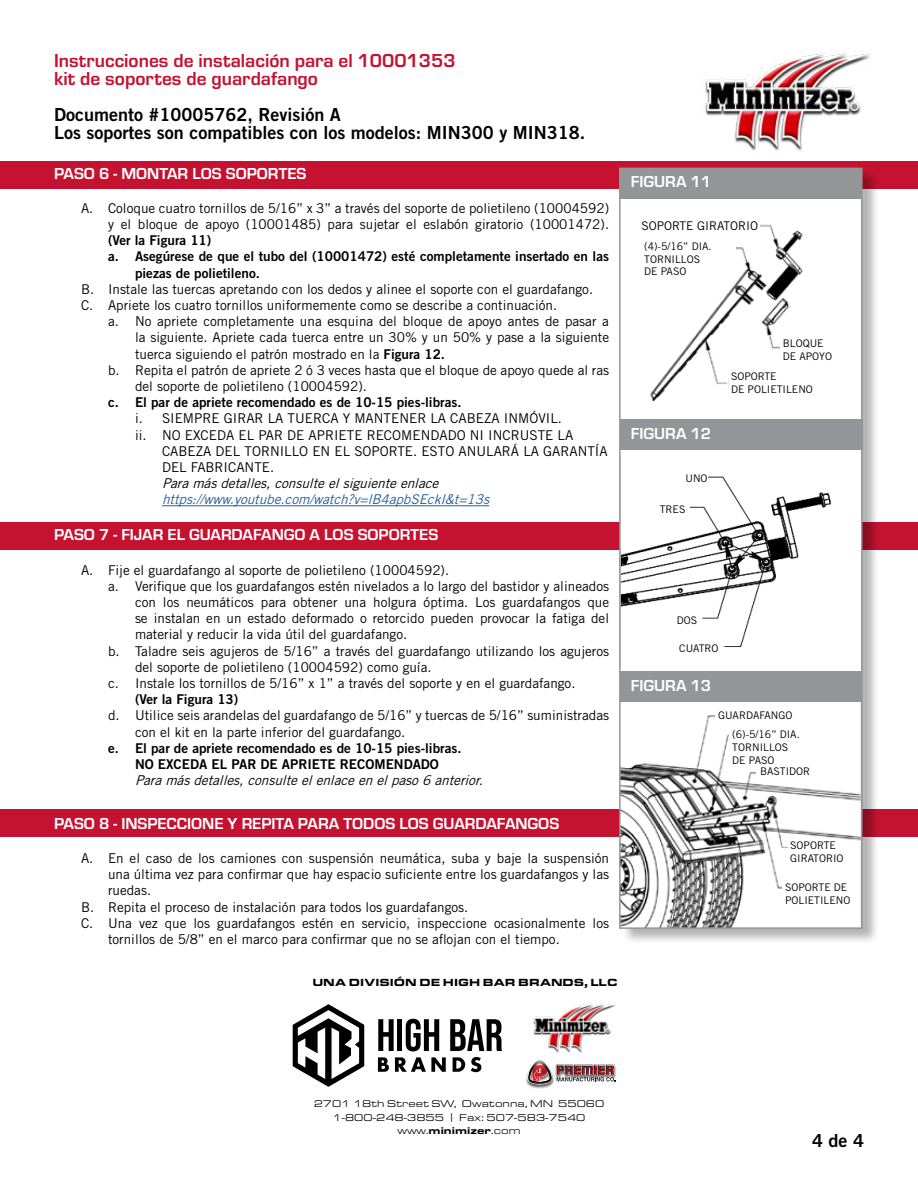
<style>
.page{position:relative;width:918px;height:1188px;background:#fff}
.page>*{position:absolute;margin:0;border:0;box-sizing:border-box;transform-origin:0 0}
.t1{font:700 19.5px/18px "Eurostile";color:#c41230}
.t2{font:18px/18px "Trade Gothic LT Std Bd 2";color:#000}
.t3{font:700 16.5px "Eurostile";color:#fff}
.t4{font:13.5px/16.2px "Trade Gothic LT Std";color:#000}
.t5{font:13.5px/16.2px "Trade Gothic LT Std Bd 2";color:#000;text-align:center}
.t6{font:italic 13.5px "Trade Gothic LT Std";color:#000}
.t7{font:italic 13.5px "Trade Gothic LT Std";color:#215e9e}
.t8{font:12px "Trade Gothic LT Std";color:#000}
.t9{font:900 10.65px "Eurostile Ext";color:#000}
.t10{font:10.5px/12.6px "Trade Gothic LT Std";color:#000}
.t11{font:10.2px/13.5px "Eurostile Ext";color:#000;text-align:center}
.s1{font-family:"Trade Gothic LT Std Bd 2"}
.s2{font-weight:900}
</style>
<div class="page">
<div style="left:0;top:162px;width:918px;height:27px;background:#c41230"></div>
<div style="left:0;top:522px;width:918px;height:28px;background:#c41230"></div>
<div style="left:0;top:809px;width:918px;height:27px;background:#c41230"></div>
<img style="left:526px;top:1075px;width:26px;height:14px">
<img style="left:615px;top:1065px;width:2px;height:13px">
<svg style="left:527px;top:1060px;width:88px;height:25px"></svg>
<img style="left:533px;top:1003px;width:83px;height:50px">
<svg style="left:378px;top:1019px;width:16px;height:32px"></svg>
<div style="left:397px;top:1019px;width:5px;height:32px;background:#000"></div>
<svg style="left:406px;top:1019px;width:33px;height:32px"></svg>
<svg style="left:450px;top:1019px;width:52px;height:32px"></svg>
<svg style="left:378px;top:1057px;width:11px;height:15px"></svg>
<svg style="left:395px;top:1057px;width:51px;height:15px"></svg>
<svg style="left:453px;top:1057px;width:12px;height:15px"></svg>
<svg style="left:471px;top:1057px;width:10px;height:15px"></svg>
<svg style="left:293px;top:1004px;width:71px;height:83px"></svg>
<hr style="left:162px;top:505px;width:327px;height:1px;background:#215e9e">
<img style="left:703px;top:53px;width:168px;height:98px">
<div style="left:621px;top:170px;width:259px;height:775px;background:#000;opacity:.3"></div>
<div style="left:620px;top:168px;width:242px;height:759px;background:#fff"></div>
<img style="left:622px;top:476px;width:210px;height:171px">
<img style="left:622px;top:715px;width:238px;height:211px">
<div style="left:619px;top:168px;width:243px;height:30px;background:#939598"></div>
<div style="left:620px;top:420px;width:243px;height:30px;background:#939598"></div>
<div style="left:620px;top:672px;width:242px;height:30px;background:#939598"></div>
<div style="left:619px;top:168px;width:244px;height:761px;border:2px solid #939598"></div>
<img style="left:650px;top:224px;width:153px;height:178px">
<div style="left:646px;top:219px;width:114px;height:16px;background:#fff"></div>
<div style="left:638px;top:238px;width:98px;height:32px;background:#fff"></div>
<div style="left:781px;top:339px;width:67px;height:33px;background:#fff"></div>
<div style="left:729px;top:372px;width:99px;height:21px;background:#fff"></div>
<div style="left:662px;top:469px;width:44px;height:17px;background:#fff"></div>
<div style="left:634px;top:501px;width:55px;height:18px;background:#fff"></div>
<div style="left:645px;top:612px;width:55px;height:17px;background:#fff"></div>
<div style="left:666px;top:639px;width:55px;height:17px;background:#fff"></div>
<div style="left:715px;top:708px;width:63px;height:17px;background:#fff"></div>
<div style="left:729px;top:730px;width:98px;height:33px;background:#fff"></div>
<div style="left:757px;top:765px;width:55px;height:18px;background:#fff"></div>
<div style="left:788px;top:842px;width:65px;height:32px;background:#fff"></div>
<div style="left:783px;top:880px;width:65px;height:32px;background:#fff"></div>
<h1 class="t1" style="left:54px;top:50px;width:403px">Instrucciones de instalación para el 10001353 kit de soportes de guardafango</h1>
<h2 class="t2" style="left:54px;top:105px;width:533px">Documento #10005762, Revisión A<br>Los soportes son compatibles con los modelos: MIN300 y MIN318.</h2>
<p class="t3" style="left:54px;top:161px;width:254px">PASO 6 - MONTAR LOS SOPORTES</p>
<p class="t4" style="left:81px;top:200px;width:530px;text-align:right">A. Coloque cuatro tornillos de 5/16” x 3” a través del soporte de polietileno (10004592) y el bloque de apoyo (10001485) para sujetar el eslabón giratorio (10001472).</p>
<p class="t5" style="left:108px;top:232px;width:105px">(Ver la Figura 11)</p>
<p class="t5" style="left:108px;top:248px;width:503px">a. Asegúrese de que el tubo del (10001472) esté completamente insertado en las</p>
<p class="t5" style="left:135px;top:264px;width:126px">piezas de polietileno.</p>
<p class="t4" style="left:81px;top:281px;width:514px">B. Instale las tuercas apretando con los dedos y alinee el soporte con el guardafango.<br>C. Apriete los cuatro tornillos uniformemente como se describe a continuación.</p>
<p class="t4" style="left:108px;top:313px;width:503px">a. No apriete completamente una esquina del bloque de apoyo antes de pasar a</p>
<p class="t4" style="left:135px;top:329px;width:476px">la siguiente. Apriete cada tuerca entre un 30% y un 50% y pase a la siguiente</p>
<p class="t4" style="left:135px;top:346px;width:312px">tuerca siguiendo el patrón mostrado en la <span class="s1">Figura 12.</span></p>
<p class="t4" style="left:108px;top:362px;width:503px">b. Repita el patrón de apriete 2 ó 3 veces hasta que el bloque de apoyo quede al ras</p>
<p class="t4" style="left:135px;top:378px;width:234px">del soporte de polietileno (10004592).</p>
<p class="t5" style="left:108px;top:394px;width:355px">c. El par de apriete recomendado es de 10-15 pies-libras.</p>
<p class="t4" style="left:135px;top:410px;width:429px">i. SIEMPRE GIRAR LA TUERCA Y MANTENER LA CABEZA INMÓVIL.</p>
<p class="t4" style="left:135px;top:427px;width:440px">ii. NO EXCEDA EL PAR DE APRIETE RECOMENDADO NI INCRUSTE LA</p>
<p class="t4" style="left:162px;top:443px;width:447px">CABEZA DEL TORNILLO EN EL SOPORTE. ESTO ANULARÁ LA GARANTÍA</p>
<p class="t4" style="left:162px;top:459px;width:114px">DEL FABRICANTE.</p>
<p class="t6" style="left:162px;top:475px;width:282px">Paramásdetalles,consulteelsiguienteenlace</p>
<p class="t7" style="left:162px;top:491px;width:333px">https://www.youtube.com/watch?v=lB4apbSEckI&amp;t=13s</p>
<p class="t3" style="left:54px;top:523px;width:386px">PASO 7 - FIJAR EL GUARDAFANGO A LOS SOPORTES</p>
<p class="t4" style="left:81px;top:562px;width:370px">A. Fije el guardafango al soporte de polietileno (10004592).</p>
<p class="t4" style="left:108px;top:578px;width:503px">a. Verifique que los guardafangos estén nivelados a lo largo del bastidor y alineados</p>
<p class="t4" style="left:135px;top:594px;width:476px">con los neumáticos para obtener una holgura óptima. Los guardafangos que</p>
<p class="t4" style="left:135px;top:610px;width:476px">se instalan en un estado deformado o retorcido pueden provocar la fatiga del</p>
<p class="t4" style="left:135px;top:626px;width:274px">material y reducir la vida útil del guardafango.</p>
<p class="t4" style="left:108px;top:643px;width:503px">b. Taladre seis agujeros de 5/16” a través del guardafango utilizando los agujeros</p>
<p class="t4" style="left:135px;top:659px;width:298px">del soporte de polietileno (10004592) como guía.</p>
<p class="t4" style="left:108px;top:675px;width:469px">c. Instale los tornillos de 5/16” x 1” a través del soporte y en el guardafango.</p>
<p class="t5" style="left:135px;top:691px;width:105px">(Ver la Figura 13)</p>
<p class="t4" style="left:135px;top:707px;width:476px;text-indent:-27px">d. Utilice seis arandelas del guardafango de 5/16” y tuercas de 5/16” suministradas con el kit en la parte inferior del guardafango.</p>
<p class="t5" style="left:108px;top:740px;width:355px">e. El par de apriete recomendado es de 10-15 pies-libras.<br>NO EXCEDA EL PAR DE APRIETE RECOMENDADO</p>
<p class="t6" style="left:135px;top:772px;width:354px">Paramásdetalles,consulteelenlaceenelpaso6 anterior.</p>
<p class="t3" style="left:54px;top:811px;width:507px">PASO 8 - INSPECCIONE Y REPITA PARA TODOS LOS GUARDAFANGOS</p>
<p class="t4" style="left:81px;top:850px;width:530px">A. En el caso de los camiones con suspensión neumática, suba y baje la suspensión</p>
<p class="t4" style="left:108px;top:866px;width:503px">una última vez para confirmar que hay espacio suficiente entre los guardafangos y las</p>
<p class="t4" style="left:108px;top:882px;width:45px">ruedas.</p>
<p class="t4" style="left:81px;top:898px;width:389px">B. Repita el proceso de instalación para todos los guardafangos.</p>
<p class="t4" style="left:81px;top:915px;width:530px">C. Una vez que los guardafangos estén en servicio, inspeccione ocasionalmente los</p>
<p class="t4" style="left:108px;top:931px;width:453px">tornillos de 5/8” en el marco para confirmar que no se aflojan con el tiempo.</p>
<p class="t9" style="left:312px;top:975px;width:307px">UNA DIVISIÓN DE HIGH BAR BRANDS, LLC</p>
<p class="t3" style="left:631px;top:170px;width:82px">FIGURA 11</p>
<p class="t8" style="left:641px;top:219px;width:118px">SOPORTE GIRATORIO</p>
<p class="t10" style="left:644px;top:240px;width:69px">(4)-5/16” DIA.<br>TORNILLOS<br>DE PASO</p>
<p class="t3" style="left:631px;top:421px;width:82px">FIGURA 12</p>
<p class="t10" style="left:685px;top:472px;width:24px">UNO</p>
<p class="t10" style="left:660px;top:503px;width:27px">TRES</p>
<p class="t10" style="left:783px;top:337px;width:51px">BLOQUE<br>DE APOYO</p>
<p class="t10" style="left:731px;top:370px;width:83px">SOPORTE<br>DE POLIETILENO</p>
<p class="t10" style="left:677px;top:613px;width:22px">DOS</p>
<p class="t10" style="left:679px;top:642px;width:41px">CUATRO</p>
<p class="t3" style="left:631px;top:674px;width:82px">FIGURA 13</p>
<p class="t10" style="left:732px;top:705px;width:69px;line-height:19.5px;text-indent:-14px">GUARDAFANGO (6)-5/16” DIA.</p>
<p class="t10" style="left:732px;top:741px;width:58px">TORNILLOS<br>DE PASO</p>
<p class="t10" style="left:760px;top:765px;width:52px">BASTIDOR</p>
<p class="t10" style="left:790px;top:839px;width:55px">SOPORTE<br>GIRATORIO</p>
<p class="t10" style="left:785px;top:881px;width:67px">SOPORTE DE<br>POLIETILENO</p>
<p class="t11" style="left:314px;top:1096px;width:292px">2701 18th Street SW, Owatonna, MN 55060<br>1-800-248-3855 | Fax: 507-583-7540 www.<span class="s2">minimizer</span>.com</p>
<h2 class="t2" style="left:812px;top:1131px;width:53px">4 de 4</h2>
</div>
